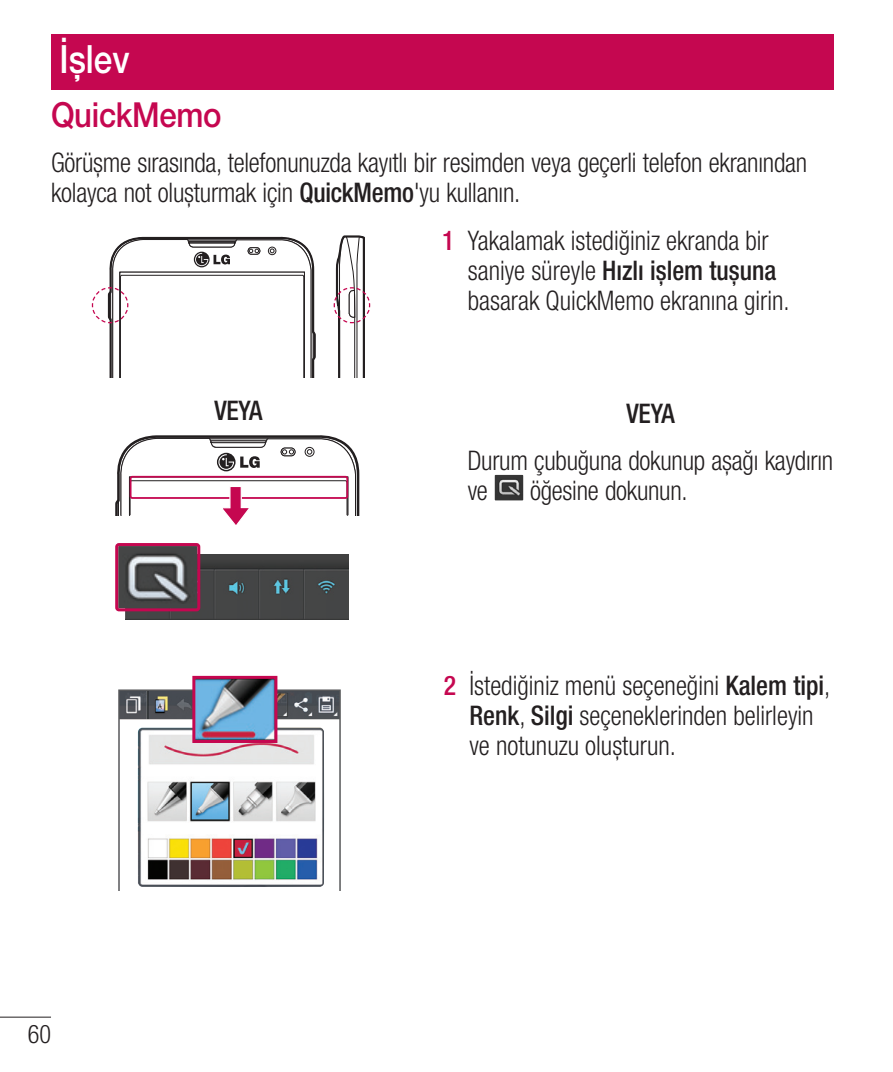
<style>
.page{position:relative;width:893px;height:1072px;background:#fff}
.page>*{position:absolute;margin:0;border:0;box-sizing:border-box;transform-origin:0 0}
.Head_01{font:500 39px "Helvetica Neue LT Pro";color:#fff;scale:.85 1}
.M_head_02{font:500 34.5px "Helvetica Neue LT Pro";letter-spacing:-.01em;color:#c50750;scale:.9 1}
.main_Num{font:300 condensed 27px/30px "Helvetica Neue LT Pro";color:#231f20;scale:.95 1}
.main{font:300 condensed 27px/30px "Helvetica Neue LT Pro";letter-spacing:-.01em;color:#231f20;scale:.95 1}
.t1{font:500 condensed 27px "Helvetica Neue LT Pro";color:#231f20;scale:.95 1}
.t2{font:300 condensed 25.5px "Helvetica Neue LT Pro";color:#231f20;scale:.95 1}
.s1{font-weight:500}
.s2{font-weight:500;color:#c50750}
</style>
<div class="page">
<hr style="left:0;top:1016px;width:51px;height:1px;background:#231f20">
<div style="left:51px;top:34px;width:782px;height:55px;background:#c50750"></div>
<img style="left:126px;top:555px;width:222px;height:64px">
<img style="left:119px;top:547px;width:77px;height:60px">
<div style="left:115px;top:543px;width:85px;height:68px;border:3px solid #c50750;border-radius:2px"></div>
<svg style="left:115px;top:435px;width:245px;height:90px"></svg>
<svg style="left:91px;top:237px;width:225px;height:140px"></svg>
<svg style="left:333px;top:235px;width:38px;height:142px"></svg>
<img style="left:495px;top:475px;width:28px;height:25px">
<img style="left:121px;top:692px;width:217px;height:195px">
<div style="left:118px;top:689px;width:223px;height:204px;border:2px solid #57585a"></div>
<svg style="left:191px;top:675px;width:88px;height:69px;background:#8282a5"></svg>
<div style="left:117px;top:890px;width:224px;height:8px;background:#fff"></div>
<p class="Head_01" style="left:60px;top:35px;width:84px">İşlev</p>
<p class="M_head_02" style="left:51px;top:94px;width:191px">QuickMemo</p>
<p class="main" style="left:51px;top:147px;width:797px">Görüşme sırasında, telefonunuzda kayıtlı bir resimden veya geçerli telefon ekranından kolayca not oluşturmak için <span class="s1">QuickMemo</span>'yu kullanın.</p>
<p class="t1" style="left:214px;top:394px;width:52px">VEYA</p>
<p class="t2" style="left:28px;top:1019px;width:26px">60</p>
<p class="main_Num" style="left:468px;top:226px;width:340px;text-indent:-26px"><span class="s2">1</span> Yakalamak istediğiniz ekranda bir saniye süreyle <span class="s1">Hızlı işlem tuşuna </span>basarak QuickMemo ekranına girin.</p>
<p class="main" style="left:468px;top:389px;width:386px;line-height:47.1px;text-align:center"><span class="s1">VEYA<br></span>Durum çubuğuna dokunup aşağı kaydırın</p>
<p class="main" style="left:468px;top:475px;width:23px">ve</p>
<p class="main" style="left:530px;top:475px;width:167px">öğesine dokunun.</p>
<p class="main_Num" style="left:469px;top:670px;width:381px;text-indent:-26px"><span class="s2">2</span> İstediğiniz menü seçeneğini <span class="s1">Kalem tipi</span>,<br><span class="s1">Renk</span>, <span class="s1">Silgi</span> seçeneklerinden belirleyin ve notunuzu oluşturun.</p>
</div>
